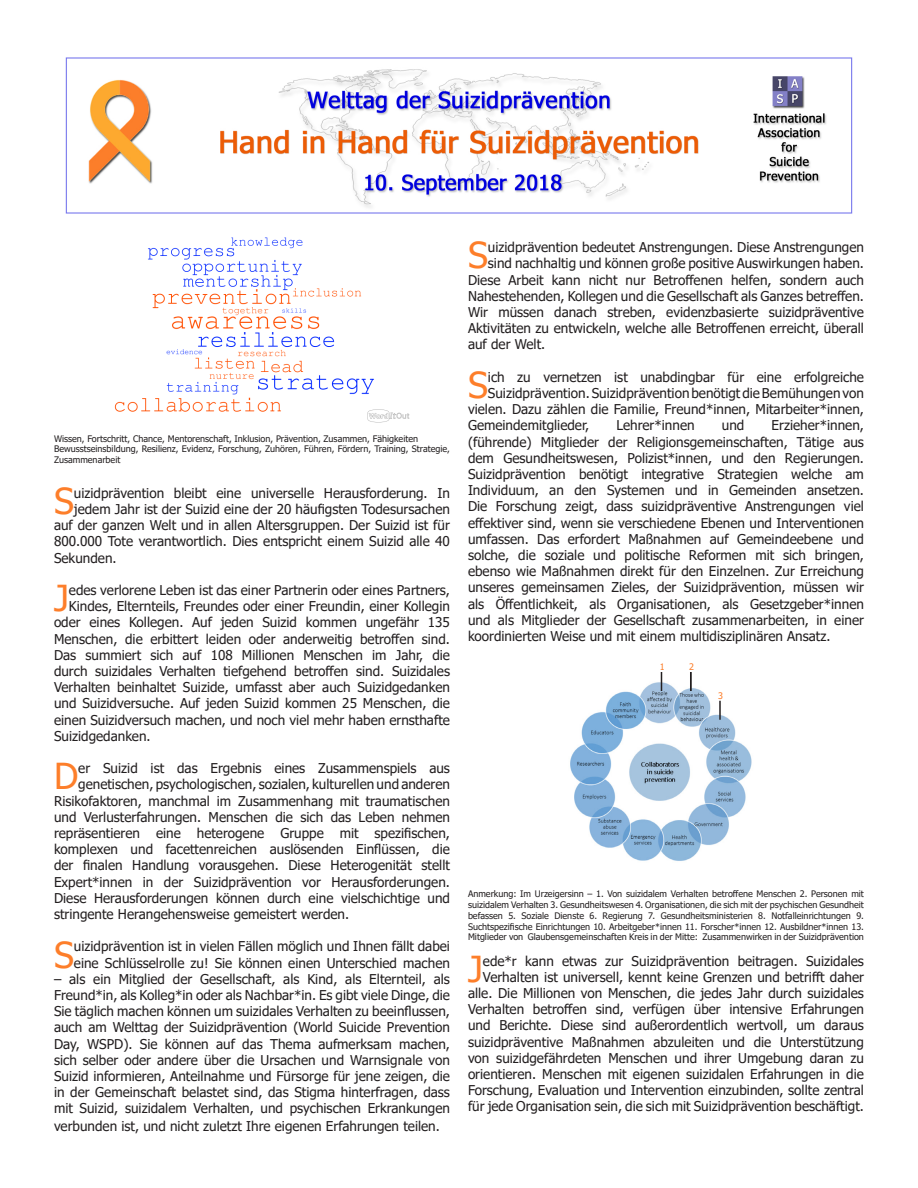
<style>
.page{position:relative;width:918px;height:1188px;background:#fff}
.page>*{position:absolute;margin:0;border:0;box-sizing:border-box;transform-origin:0 0}
.t1{font:35.85px "Tahoma";color:#fd7e2a}
.t2{font:13.5px/16.2px "Tahoma";color:#231f20;text-align:justify}
.t3{font:9px/10.8px "Tahoma";color:#231f20}
.t4{font:9px "Tahoma";color:#fd7e2a}
</style>
<div class="page">
<img style="left:65px;top:57px;width:788px;height:157px">
<img style="left:570px;top:681px;width:182px;height:180px">
<img style="left:114px;top:237px;width:296px;height:186px">
<svg style="left:661px;top:672px;width:1px;height:19px"></svg>
<svg style="left:690px;top:672px;width:1px;height:19px"></svg>
<svg style="left:719px;top:701px;width:2px;height:19px"></svg>
<p class="t3" style="left:54px;top:433px;width:366px">Wissen, Fortschritt, Chance, Mentorenschaft, Inklusion, Prävention, Zusammen, Fähigkeiten</p>
<p class="t3" style="left:54px;top:444px;width:397px">Bewusstseinsbildung, Resilienz, Evidenz, Forschung, Zuhören, Führen, Fördern, Training, Strategie,<br>Zusammenarbeit</p>
<p class="t1" style="left:54px;top:477px;width:21px">S</p>
<p class="t2" style="left:74px;top:486px;width:378px">uizidprävention bleibt eine universelle Herausforderung. In</p>
<p class="t2" style="left:74px;top:502px;width:378px">jedem Jahr ist der Suizid eine der 20 häufigsten Todesursachen</p>
<p class="t2" style="left:54px;top:518px;width:397px">auf der ganzen Welt und in allen Altersgruppen. Der Suizid ist für</p>
<p class="t2" style="left:54px;top:534px;width:397px">800.000 Tote verantwortlich. Dies entspricht einem Suizid alle 40</p>
<p class="t2" style="left:54px;top:550px;width:64px">Sekunden.</p>
<p class="t1" style="left:54px;top:574px;width:16px">J</p>
<p class="t2" style="left:69px;top:583px;width:383px">edes verlorene Leben ist das einer Partnerin oder eines Partners,</p>
<p class="t2" style="left:69px;top:599px;width:383px">Kindes, Elternteils, Freundes oder einer Freundin, einer Kollegin</p>
<p class="t2" style="left:54px;top:615px;width:397px">oder eines Kollegen. Auf jeden Suizid kommen ungefähr 135</p>
<p class="t2" style="left:54px;top:631px;width:398px">Menschen, die erbittert leiden oder anderweitig betroffen sind.</p>
<p class="t2" style="left:54px;top:648px;width:397px">Das summiert sich auf 108 Millionen Menschen im Jahr, die</p>
<p class="t2" style="left:54px;top:664px;width:398px">durch suizidales Verhalten tiefgehend betroffen sind. Suizidales</p>
<p class="t2" style="left:54px;top:680px;width:397px">Verhalten beinhaltet Suizide, umfasst aber auch Suizidgedanken</p>
<p class="t2" style="left:54px;top:696px;width:398px">und Suizidversuche. Auf jeden Suizid kommen 25 Menschen, die</p>
<p class="t2" style="left:54px;top:712px;width:397px">einen Suizidversuch machen, und noch viel mehr haben ernsthafte</p>
<p class="t2" style="left:54px;top:729px;width:98px">Suizidgedanken.</p>
<p class="t1" style="left:54px;top:752px;width:26px">D</p>
<p class="t2" style="left:78px;top:761px;width:373px">er Suizid ist das Ergebnis eines Zusammenspiels aus</p>
<p class="t2" style="left:78px;top:777px;width:373px">genetischen, psychologischen, sozialen, kulturellen und anderen</p>
<p class="t2" style="left:54px;top:793px;width:398px">Risikofaktoren, manchmal im Zusammenhang mit traumatischen</p>
<p class="t2" style="left:54px;top:810px;width:398px">und Verlusterfahrungen. Menschen die sich das Leben nehmen</p>
<p class="t2" style="left:54px;top:826px;width:397px">repräsentieren eine heterogene Gruppe mit spezifischen,</p>
<p class="t2" style="left:54px;top:842px;width:397px">komplexen und facettenreichen auslösenden Einflüssen, die</p>
<p class="t2" style="left:54px;top:858px;width:397px">der finalen Handlung vorausgehen. Diese Heterogenität stellt</p>
<p class="t2" style="left:54px;top:874px;width:397px">Expert*innen in der Suizidprävention vor Herausforderungen.</p>
<p class="t2" style="left:54px;top:891px;width:398px">Diese Herausforderungen können durch eine vielschichtige und</p>
<p class="t2" style="left:54px;top:907px;width:297px">stringente Herangehensweise gemeistert werden.</p>
<p class="t1" style="left:54px;top:931px;width:21px">S</p>
<p class="t2" style="left:74px;top:939px;width:378px">uizidprävention ist in vielen Fällen möglich und Ihnen fällt dabei eine Schlüsselrolle zu! Sie können einen Unterschied machen</p>
<p class="t2" style="left:54px;top:971px;width:398px">– als ein Mitglied der Gesellschaft, als Kind, als Elternteil, als Freund*in, als Kolleg*in oder als Nachbar*in. Es gibt viele Dinge, die Sie täglich machen können um suizidales Verhalten zu beeinflussen, auch am Welttag der Suizidprävention (World Suicide Prevention Day, WSPD). Sie können auf das Thema aufmerksam machen, sich selber oder andere über die Ursachen und Warnsignale von Suizid informieren, Anteilnahme und Fürsorge für jene zeigen, die in der Gemeinschaft belastet sind, das Stigma hinterfragen, dass mit Suizid, suizidalem Verhalten, und psychischen Erkrankungen verbunden ist, und nicht zuletzt Ihre eigenen Erfahrungen teilen.</p>
<p class="t1" style="left:468px;top:231px;width:21px">S</p>
<p class="t2" style="left:488px;top:240px;width:378px">uizidprävention bedeutet Anstrengungen. Diese Anstrengungen</p>
<p class="t2" style="left:488px;top:256px;width:378px">sind nachhaltig und können große positive Auswirkungen haben.</p>
<p class="t2" style="left:468px;top:272px;width:397px">Diese Arbeit kann nicht nur Betroffenen helfen, sondern auch</p>
<p class="t2" style="left:468px;top:289px;width:398px">Nahestehenden, Kollegen und die Gesellschaft als Ganzes betreffen.</p>
<p class="t2" style="left:468px;top:305px;width:397px">Wir müssen danach streben, evidenzbasierte suizidpräventive</p>
<p class="t2" style="left:468px;top:321px;width:397px">Aktivitäten zu entwickeln, welche alle Betroffenen erreicht, überall</p>
<p class="t2" style="left:468px;top:337px;width:79px">auf der Welt.</p>
<p class="t1" style="left:468px;top:361px;width:21px">S</p>
<p class="t2" style="left:488px;top:370px;width:378px">ich zu vernetzen ist unabdingbar für eine erfolgreiche</p>
<p class="t2" style="left:488px;top:386px;width:378px">Suizidprävention. Suizidprävention benötigt die Bemühungen von</p>
<p class="t2" style="left:468px;top:402px;width:397px">vielen. Dazu zählen die Familie, Freund*innen, Mitarbeiter*innen,</p>
<p class="t2" style="left:468px;top:418px;width:123px">Gemeindemitglieder,</p>
<p class="t2" style="left:616px;top:418px;width:80px">Lehrer*innen</p>
<p class="t2" style="left:722px;top:418px;width:24px">und</p>
<p class="t2" style="left:468px;top:418px;width:398px;text-indent:304px">Erzieher*innen, (führende) Mitglieder der Religionsgemeinschaften, Tätige aus dem Gesundheitswesen, Polizist*innen, und den Regierungen.<br>Suizidprävention benötigt integrative Strategien welche am Individuum, an den Systemen und in Gemeinden ansetzen.<br>Die Forschung zeigt, dass suizidpräventive Anstrengungen viel effektiver sind, wenn sie verschiedene Ebenen und Interventionen umfassen. Das erfordert Maßnahmen auf Gemeindeebene und solche, die soziale und politische Reformen mit sich bringen, ebenso wie Maßnahmen direkt für den Einzelnen. Zur Erreichung unseres gemeinsamen Zieles, der Suizidprävention, müssen wir als Öffentlichkeit, als Organisationen, als Gesetzgeber*innen und als Mitglieder der Gesellschaft zusammenarbeiten, in einer koordinierten Weise und mit einem multidisziplinären Ansatz.</p>
<p class="t4" style="left:660px;top:661px;width:6px">1</p>
<p class="t4" style="left:689px;top:661px;width:6px">2</p>
<p class="t4" style="left:718px;top:689px;width:6px">3</p>
<p class="t3" style="left:468px;top:889px;width:398px;text-align:justify">Anmerkung: Im Urzeigersinn – 1. Von suizidalem Verhalten betroffene Menschen 2. Personen mit suizidalem Verhalten 3. Gesundheitswesen 4. Organisationen, die sich mit der psychischen Gesundheit befassen 5. Soziale Dienste 6. Regierung 7. Gesundheitsministerien 8. Notfalleinrichtungen 9.<br>Suchtspezifische Einrichtungen 10. Arbeitgeber*innen 11. Forscher*innen 12. Ausbildner*innen 13.<br>Mitglieder von Glaubensgemeinschaften Kreis in der Mitte: Zusammenwirken in der Suizidprävention</p>
<p class="t2" style="left:468px;top:953px;width:398px;text-align:right">ede*r kann etwas zur Suizidprävention beitragen. Suizidales Verhalten ist universell, kennt keine Grenzen und betrifft daher alle. Die Millionen von Menschen, die jedes Jahr durch suizidales Verhalten betroffen sind, verfügen über intensive Erfahrungen und Berichte. Diese sind außerordentlich wertvoll, um daraus suizidpräventive Maßnahmen abzuleiten und die Unterstützung von suizidgefährdeten Menschen und ihrer Umgebung daran zu orientieren. Menschen mit eigenen suizidalen Erfahrungen in die Forschung, Evaluation und Intervention einzubinden, sollte zentral für jede Organisation sein, die sich mit Suizidprävention beschäftigt.</p>
<h1 class="t1" style="left:468px;top:945px;width:16px">J</h1>
</div>
